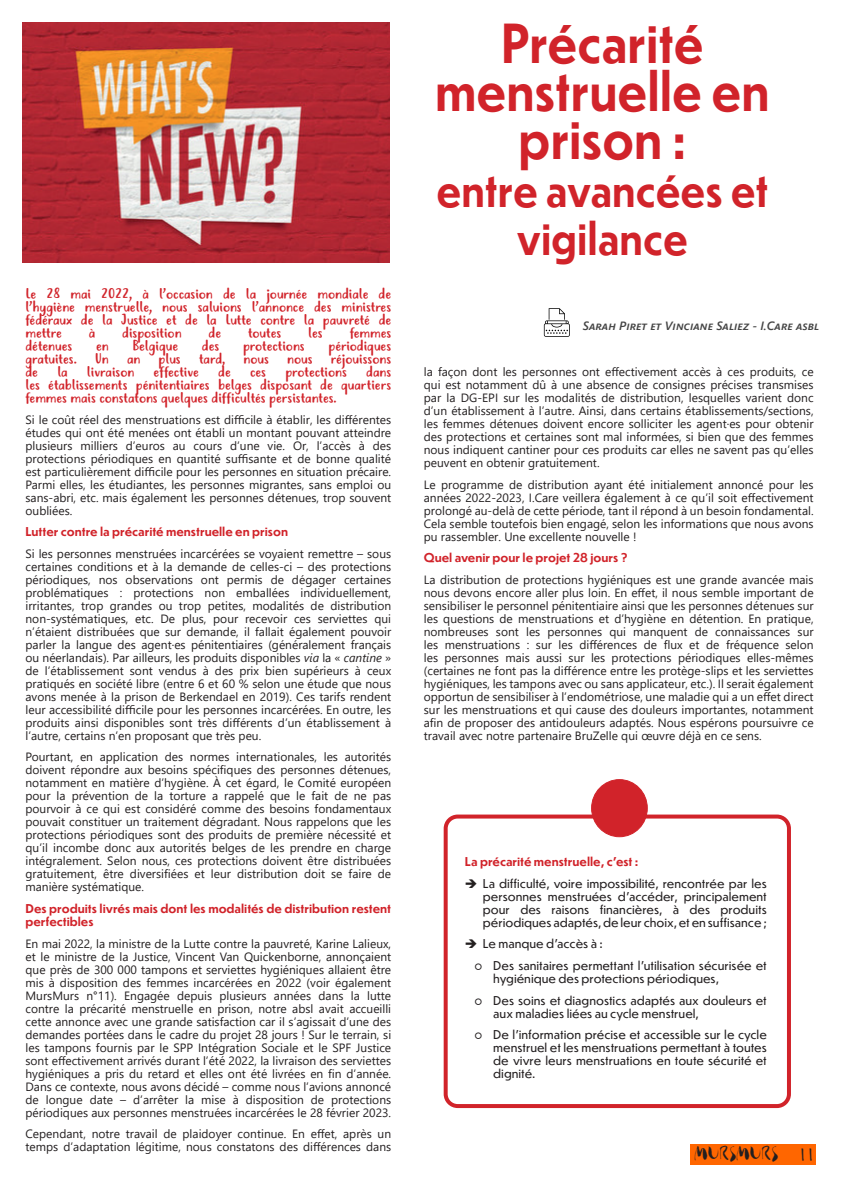
<style>
.page{position:relative;width:842px;height:1191px;background:#fff}
.page>*{position:absolute;margin:0;border:0;box-sizing:border-box;transform-origin:0 0}
.titre{font:700 52.8px/48px "Dunbar Text";color:#d1232a;text-align:center;scale:.91 1}
.titre-2{font:700 44px/48px "Dunbar Text";color:#d1232a;text-align:center;scale:.91 1}
.t1{font:18px "Gloss Drop";color:#231f20}
.t2{font:14px/13px "Justtellmewhat";color:#d1232a;text-align:justify}
.t3{font:12px/13px "Segoe UI";color:#231f20;text-align:justify}
.t4{font:12px/13px "Dunbar Text";color:#231f20;text-align:justify}
.t5{font:700 12px/13px "Dunbar Text";color:#d1232a}
.t6{font:italic 600 12px "Segoe UI";color:#444}
.s1{font-style:italic}
.s2{font-family:"BD Colonius"}
.s3{font-family:"Felt Tip Roman"}
</style>
<div class="page">
<div style="left:690px;top:1144px;width:126px;height:20px;background:#f60"></div>
<svg style="left:544px;top:308px;width:26px;height:29px"></svg>
<div style="left:444px;top:814px;width:347px;height:294px;border:4px solid #d1232a;border-radius:12px"></div>
<div style="left:592px;top:779px;width:55px;height:57px;background:#d1232a;border-radius:50%"></div>
<div style="left:591px;top:779px;width:57px;height:58px;border:1px solid #d1232a;border-radius:50%"></div>
<img style="left:23px;top:23px;width:367px;height:240px">
<p class="t2" style="left:26px;top:288px;width:367px">Le 28 mai 2022, à l’occasion de la journée mondiale de l’hygiène menstruelle, nous saluions l’annonce des ministres fédéraux de la Justice et de la Lutte contre la pauvreté de mettre</p>
<p class="t2" style="left:89px;top:327px;width:8px">à</p>
<p class="t2" style="left:122px;top:327px;width:61px">disposition</p>
<p class="t2" style="left:209px;top:327px;width:14px">de</p>
<p class="t2" style="left:248px;top:327px;width:35px">toutes</p>
<p class="t2" style="left:308px;top:327px;width:16px">les</p>
<p class="t2" style="left:350px;top:327px;width:43px">femmes</p>
<p class="t2" style="left:26px;top:340px;width:48px">détenues</p>
<p class="t2" style="left:96px;top:340px;width:14px">en</p>
<p class="t2" style="left:132px;top:340px;width:47px">Belgique</p>
<p class="t2" style="left:202px;top:340px;width:19px">des</p>
<p class="t2" style="left:243px;top:340px;width:63px">protections</p>
<p class="t2" style="left:328px;top:340px;width:64px">périodiques</p>
<p class="t2" style="left:26px;top:353px;width:53px">gratuites.</p>
<p class="t2" style="left:95px;top:353px;width:15px">Un</p>
<p class="t2" style="left:127px;top:353px;width:15px">an</p>
<p class="t2" style="left:159px;top:353px;width:24px">plus</p>
<p class="t2" style="left:199px;top:353px;width:28px">tard,</p>
<p class="t2" style="left:244px;top:353px;width:27px">nous</p>
<p class="t2" style="left:287px;top:353px;width:27px">nous</p>
<p class="t2" style="left:331px;top:353px;width:62px">réjouissons</p>
<p class="t2" style="left:26px;top:366px;width:14px">de</p>
<p class="t2" style="left:57px;top:366px;width:12px">la</p>
<p class="t2" style="left:87px;top:366px;width:49px">livraison</p>
<p class="t2" style="left:154px;top:366px;width:47px">effective</p>
<p class="t2" style="left:218px;top:366px;width:14px">de</p>
<p class="t2" style="left:250px;top:366px;width:17px">ces</p>
<p class="t2" style="left:285px;top:366px;width:63px">protections</p>
<p class="t2" style="left:26px;top:366px;width:367px;text-indent:341px">dans les établissements pénitentiaires belges disposant de quartiers femmes mais constatons quelques difficultés persistantes.</p>
<p class="t3" style="left:26px;top:412px;width:367px">Si le coût réel des menstruations est difficile à établir, les différentes études qui ont été menées ont établi un montant pouvant atteindre plusieurs milliers d’euros au cours d’une vie. Or, l’accès à des protections périodiques en quantité suffisante et de bonne qualité est particulièrement difficile pour les personnes en situation précaire.<br>Parmi elles, les étudiantes, les personnes migrantes, sans emploi ou sans-abri, etc. mais également les personnes détenues, trop souvent oubliées.</p>
<p class="t5" style="left:26px;top:525px;width:264px">Lutter contre la précarité menstruelle en prison</p>
<p class="t3" style="left:26px;top:546px;width:367px">Si les personnes menstruées incarcérées se voyaient remettre – sous certaines conditions et à la demande de celles-ci – des protections périodiques, nos observations ont permis de dégager certaines problématiques : protections non emballées individuellement, irritantes, trop grandes ou trop petites, modalités de distribution non-systématiques, etc. De plus, pour recevoir ces serviettes qui n’étaient distribuées que sur demande, il fallait également pouvoir parler la langue des agent∙es pénitentiaires (généralement français ou néerlandais). Par ailleurs, les produits disponibles <span class="s1">via</span> la « <span class="s1">cantine</span> » de l’établissement sont vendus à des prix bien supérieurs à ceux pratiqués en société libre (entre 6 et 60 % selon une étude que nous avons menée à la prison de Berkendael en 2019). Ces tarifs rendent leur accessibilité difficile pour les personnes incarcérées. En outre, les produits ainsi disponibles sont très différents d’un établissement à l’autre, certains n’en proposant que très peu.</p>
<p class="t3" style="left:26px;top:749px;width:367px">Pourtant, en application des normes internationales, les autorités doivent répondre aux besoins spécifiques des personnes détenues, notamment en matière d’hygiène. À cet égard, le Comité européen pour la prévention de la torture a rappelé que le fait de ne pas pourvoir à ce qui est considéré comme des besoins fondamentaux pouvait constituer un traitement dégradant. Nous rappelons que les protections périodiques sont des produits de première nécessité et qu’il incombe donc aux autorités belges de les prendre en charge intégralement. Selon nous, ces protections doivent être distribuées gratuitement, être diversifiées et leur distribution doit se faire de manière systématique.</p>
<p class="t5" style="left:26px;top:901px;width:367px">Des produits livrés mais dont les modalités de distribution restent perfectibles</p>
<p class="t3" style="left:26px;top:935px;width:367px">En mai 2022, la ministre de la Lutte contre la pauvreté, Karine Lalieux, et le ministre de la Justice, Vincent Van Quickenborne, annonçaient que près de 300 000 tampons et serviettes hygiéniques allaient être mis à disposition des femmes incarcérées en 2022 (voir également MursMurs n°11). Engagée depuis plusieurs années dans la lutte contre la précarité menstruelle en prison, notre absl avait accueilli cette annonce avec une grande satisfaction car il s’agissait d’une des demandes portées dans le cadre du projet 28 jours ! Sur le terrain, si les tampons fournis par le SPP Intégration Sociale et le SPF Justice sont effectivement arrivés durant l’été 2022, la livraison des serviettes hygiéniques a pris du retard et elles ont été livrées en fin d’année.<br>Dans ce contexte, nous avons décidé – comme nous l’avions annoncé de longue date – d’arrêter la mise à disposition de protections périodiques aux personnes menstruées incarcérées le 28 février 2023.</p>
<p class="t3" style="left:26px;top:1126px;width:367px">Cependant, notre travail de plaidoyer continue. En effet, après un temps d’adaptation légitime, nous constatons des différences dans</p>
<p class="titre" style="left:435px;top:18px;width:369px">Précarité menstruelle en prison :</p>
<p class="titre-2" style="left:436px;top:165px;width:366px">entre avancées et vigilance</p>
<p class="t6" style="left:583px;top:314px;width:238px">Sarah Piret et Vinciane Saliez - I.Care asbl</p>
<p class="t3" style="left:424px;top:364px;width:391px">la façon dont les personnes ont effectivement accès à ces produits, ce qui est notamment dû à une absence de consignes précises transmises par la DG-EPI sur les modalités de distribution, lesquelles varient donc d’un établissement à l’autre. Ainsi, dans certains établissements/sections, les femmes détenues doivent encore solliciter les agent∙es pour obtenir des protections et certaines sont mal informées, si bien que des femmes nous indiquent cantiner pour ces produits car elles ne savent pas qu’elles peuvent en obtenir gratuitement.</p>
<p class="t3" style="left:424px;top:477px;width:391px">Le programme de distribution ayant été initialement annoncé pour les années 2022-2023, I.Care veillera également à ce qu’il soit effectivement prolongé au-delà de cette période, tant il répond à un besoin fondamental.<br>Cela semble toutefois bien engagé, selon les informations que nous avons pu rassembler. Une excellente nouvelle !</p>
<p class="t5" style="left:424px;top:550px;width:205px">Quel avenir pour le projet 28 jours ?</p>
<p class="t3" style="left:424px;top:572px;width:391px">La distribution de protections hygiéniques est une grande avancée mais nous devons encore aller plus loin. En effet, il nous semble important de sensibiliser le personnel pénitentiaire ainsi que les personnes détenues sur les questions de menstruations et d’hygiène en détention. En pratique, nombreuses sont les personnes qui manquent de connaissances sur les menstruations : sur les différences de flux et de fréquence selon les personnes mais aussi sur les protections périodiques elles-mêmes (certaines ne font pas la différence entre les protège-slips et les serviettes hygiéniques, les tampons avec ou sans applicateur, etc.). Il serait également opportun de sensibiliser à l’endométriose, une maladie qui a un effet direct sur les menstruations et qui cause des douleurs importantes, notamment afin de proposer des antidouleurs adaptés. Nous espérons poursuivre ce travail avec notre partenaire BruZelle qui œuvre déjà en ce sens.</p>
<p class="t5" style="left:465px;top:855px;width:175px">La précarité menstruelle, c’est :</p>
<p class="t4" style="left:483px;top:876px;width:285px">La difficulté, voire impossibilité, rencontrée par les personnes menstruées d’accéder, principalement pour des raisons financières, à des produits périodiques adaptés, de leur choix, et en suffisance;</p>
<p class="t4" style="left:483px;top:937px;width:121px">Le manque d’accès à :</p>
<p class="t4" style="left:493px;top:958px;width:275px;text-indent:-18px"><span class="s2">O</span> Des sanitaires permettant l’utilisation sécurisée et hygiénique des protections périodiques,</p>
<p class="t4" style="left:493px;top:993px;width:275px;text-indent:-18px"><span class="s2">O</span> Des soins et diagnostics adaptés aux douleurs et aux maladies liées au cycle menstruel,</p>
<p class="t4" style="left:493px;top:1027px;width:275px;text-indent:-18px"><span class="s2">O</span> De l’information précise et accessible sur le cycle menstruel et les menstruations permettant à toutes de vivre leurs menstruations en toute sécurité et dignité.</p>
<p class="t1" style="left:695px;top:1142px;width:121px">MURSMURS <span class="s3">11</span></p>
</div>
